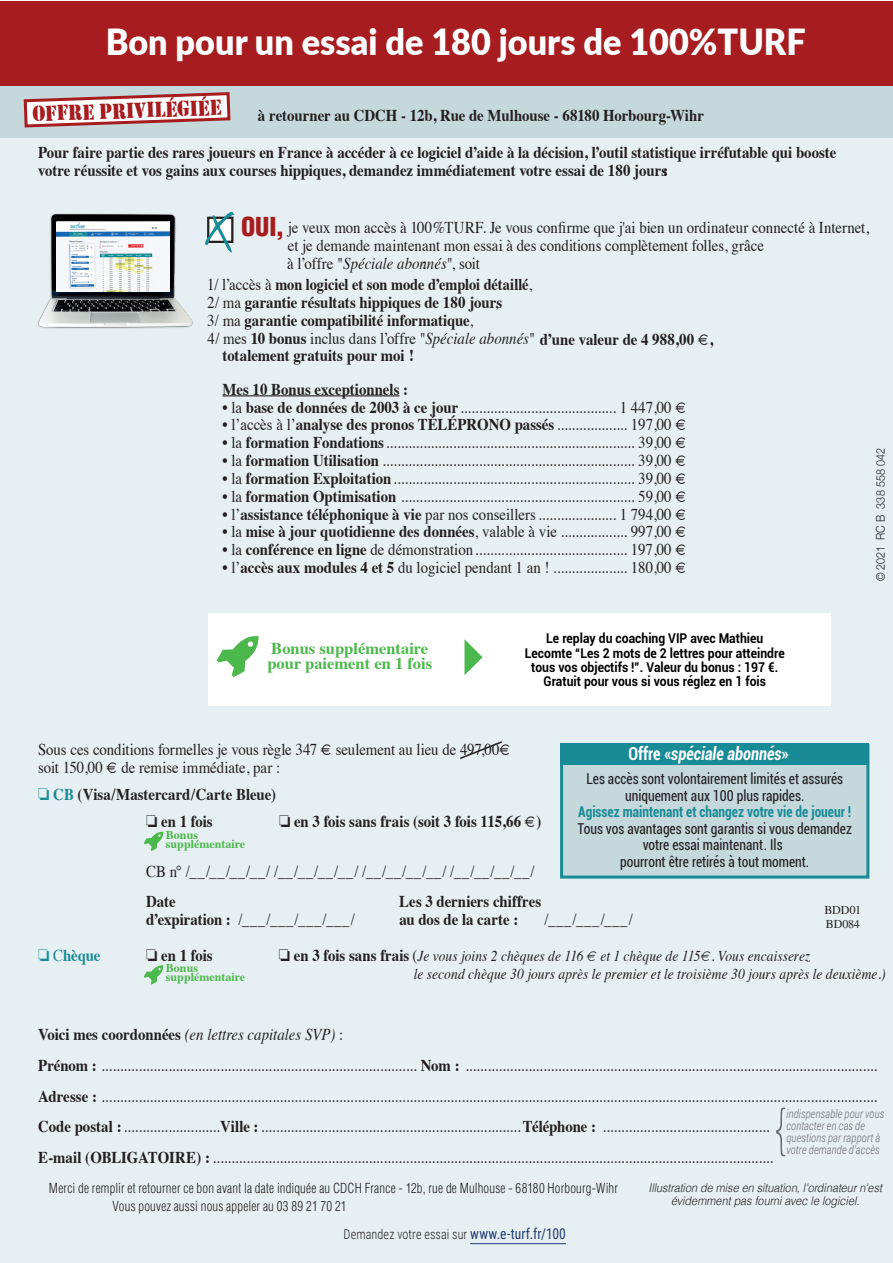
<style>
.page{position:relative;width:893px;height:1263px;background:#fff}
.page>*{position:absolute;margin:0;border:0;box-sizing:border-box;transform-origin:0 0}
.t1{font:900 36px "Lato";color:#fff;scale:.95 1}
.t2{font:22.5px "Stencil";color:#a61c1f;scale:.9 1}
.t3{font:italic 700 condensed 18px "Roboto";color:#fff;scale:.9 1}
.t4{font:16.5px/30.8px "Times";color:#231f20;scale:.9 1}
.t5{font:700 16.5px/18px "Times";color:#231f20;scale:.9 1}
.t6{font:700 16.5px/18.3px "Times";color:#231f20;scale:.87 1}
.t7{font:italic 16.5px "Times";color:#231f20;scale:.9 1}
.t8{font:700 16.5px/15px "Times";color:#4ab84a}
.t9{font:700 16.5px "Times";letter-spacing:-.01em;color:#188b96;scale:.9 1}
.t10{font:condensed 15px/16.5px "Roboto";color:#231f20;text-align:center;scale:.9 1}
.t11{font:italic 15px/18px "Times";color:#231f20;scale:.9 1}
.t12{font:700 condensed 15px "Roboto";color:#188b96;scale:.9 1}
.t13{font:700 13.5px/14.2px "Roboto";color:#000001;text-align:center;scale:.9 1}
.t14{font:300 condensed 13.5px/18px "Helvetica";letter-spacing:.015em;color:#231f20;scale:.95 1}
.t15{font:300 13.5px "Roboto Condensed";letter-spacing:.01em;color:#231f20;scale:.9 1}
.t16{font:italic 300 12px/13.5px "Helvetica";color:#231f20;text-align:center;scale:.9 1}
.t17{font:italic 300 12px/12px "Roboto Condensed";letter-spacing:-.005em;color:#6c6d70;scale:.9 1}
.t18{font:700 12px/9px "Times";color:#4ab84a}
.t19{font:300 12px "Helvetica Neue";color:#231f20;scale:.9 1}
.t20{font:12px/13.5px "Times";letter-spacing:-.01em;color:#231f20}
.s1{font-family:"Helvetica";font-weight:900;font-stretch:condensed;font-size:25.5px;color:#a61c1f}
.s2{font-style:italic}
.s3{font-weight:400}
.s4{font-weight:400;font-style:italic}
.s5{font-weight:700}
.s6{font-style:normal}
.s7{font-weight:700;font-style:normal}
.s8{color:#188b96}
.s9{font-weight:700;font-style:normal;font-size:16.5px}
.s10{font-style:normal;font-size:16.5px}
.s11{font-weight:400;font-size:15px;color:#213b73}
</style>
<div class="page">
<div style="left:0;top:85px;width:893px;height:1178px;background:#e6eff1"></div>
<div style="left:208px;top:614px;width:622px;height:92px;background:#fff"></div>
<hr style="left:470px;top:1243px;width:96px;height:1px;background:#213b73">
<div style="left:0;top:85px;width:893px;height:53px;background:#c5d8dc"></div>
<div style="left:0;top:1px;width:893px;height:85px;background:#a61c1f"></div>
<svg style="left:23px;top:92px;width:208px;height:36px"></svg>
<div style="left:562px;top:745px;width:306px;height:132px;background:#c5d8dc"></div>
<div style="left:560px;top:744px;width:309px;height:134px;border:3px solid #188b96"></div>
<svg style="left:205px;top:211px;width:29px;height:42px"></svg>
<img style="left:37px;top:213px;width:156px;height:116px">
<svg style="left:776px;top:1107px;width:10px;height:49px"></svg>
<div style="left:560px;top:744px;width:308px;height:21px;background:#188b96"></div>
<img style="left:57px;top:222px;width:112px;height:70px">
<hr style="left:222px;top:395px;width:177px;height:1px;background:#231f20">
<svg style="left:460px;top:741px;width:42px;height:18px"></svg>
<svg style="left:217px;top:636px;width:42px;height:41px"></svg>
<svg style="left:144px;top:831px;width:20px;height:20px"></svg>
<svg style="left:144px;top:965px;width:20px;height:19px"></svg>
<svg style="left:464px;top:639px;width:18px;height:36px"></svg>
<h1 class="t1" style="left:106px;top:15px;width:738px">Bon pour un essai de 180 jours de 100%TURF</h1>
<h2 class="t2" style="left:32px;top:101px;width:212px;rotate:-2deg">offre privilÉgiÉe</h2>
<p class="t5" style="left:258px;top:105px;width:497px">à retourner au CDCH - 12b, Rue de Mulhouse - 68180 Horbourg-Wihr</p>
<p class="t5" style="left:38px;top:142px;width:889px">Pour faire partie des rares joueurs en France à accéder à ce logiciel d’aide à la décision, l’outil statistique irréfutable qui booste votre réussite et vos gains aux courses hippiques, demandez immédiatement votre essai de 180 jours :</p>
<p class="t4" style="left:287px;top:217px;width:648px;line-height:18px;text-indent:-46px"><span class="s1">OUI,</span> je veux mon accès à 100%TURF. Je vous confirme que j'ai bien un ordinateur connecté à Internet, et je demande maintenant mon essai à des conditions complètement folles, grâce<br>à l’offre "<span class="s2">Spéciale abonnés</span>", soit</p>
<p class="t4" style="left:422px;top:247px;width:6px">:</p>
<p class="t6" style="left:207px;top:273px;width:583px"><span class="s3">1/ l’accès à</span> mon logiciel et son mode d’emploi détaillé<span class="s3">,<br>2/ ma</span> garantie résultats hippiques de 180 jours<span class="s3">,<br>3/ ma</span> garantie compatibilité informatique<span class="s3">,<br>4/ mes</span> 10 bonus <span class="s3">inclus dans l’offre "</span><span class="s4">Spéciale abonnés</span><span class="s3">"</span> d’une valeur de 4 988,00 €,</p>
<p class="t5" style="left:222px;top:344px;width:215px">totalement gratuits pour moi !</p>
<p class="t5" style="left:222px;top:378px;width:208px">Mes 10 Bonus exceptionnels :</p>
<p class="t4" style="left:222px;top:390px;width:517px">• la <span class="s5">base de données de 2003 à ce jour</span> .......................................... 1 447,00 €</p>
<p class="t4" style="left:222px;top:408px;width:517px">• l’accès à l’<span class="s5">analyse des pronos TÉLÉPRONO passés</span> ................... 197,00 €</p>
<p class="t4" style="left:222px;top:426px;width:517px">• la <span class="s5">formation Fondations</span>................................................................... 39,00 €</p>
<p class="t4" style="left:222px;top:444px;width:517px">• la <span class="s5">formation Utilisation</span> .................................................................... 39,00 €</p>
<p class="t4" style="left:222px;top:461px;width:517px">• la <span class="s5">formation Exploitation</span>................................................................. 39,00 €</p>
<p class="t4" style="left:222px;top:479px;width:517px">• la <span class="s5">formation Optimisation</span> ............................................................... 59,00 €</p>
<p class="t4" style="left:222px;top:497px;width:517px">• l’<span class="s5">assistance téléphonique à vie</span> par nos conseillers ..................... 1 794,00 €</p>
<p class="t5" style="left:222px;top:521px;width:517px"><span class="s3">• la</span> mise à jour quotidienne des données<span class="s3">, valable à vie</span> <span class="s4">..................</span> <span class="s3">997,00 €</span></p>
<p class="t7" style="left:222px;top:535px;width:517px"><span class="s6">• la</span> <span class="s7">conférence en ligne</span> <span class="s6">de démonstration</span>......................................... <span class="s6">197,00 €</span></p>
<p class="t4" style="left:222px;top:551px;width:517px">• l’<span class="s5">accès aux modules 4 et 5</span> du logiciel pendant 1 an ! .................... 180,00 €</p>
<p class="t8" style="left:267px;top:639px;width:166px">Bonus supplémentaire pour paiement en 1 fois</p>
<p class="t13" style="left:525px;top:631px;width:290px">Le replay du coaching VIP avec Mathieu Lecomte “Les 2 mots de 2 lettres pour atteindre tous vos objectifs !”. Valeur du bonus : 197 €.<br>Gratuit pour vous si vous réglez en 1 fois</p>
<p class="t19" style="left:871px;top:581px;width:149px;rotate:-90deg">© 2021 RC B 338 558 042</p>
<p class="t4" style="left:38px;top:739px;width:527px;line-height:18px">Sous ces conditions formelles je vous règle 347 € seulement au lieu de 497,00€ soit 150,00 € de remise immédiate, par :</p>
<p class="t5" style="left:146px;top:780px;width:146px;line-height:26.5px;text-indent:-108px"><span class="s8">❏ CB</span> (Visa/Mastercard/Carte Bleue) ❏ en 1 fois</p>
<p class="t3" style="left:628px;top:741px;width:180px"><span class="s6">Offre «</span>spéciale abonnés<span class="s6">»</span></p>
<p class="t10" style="left:586px;top:770px;width:287px">Les accès sont volontairement limités et assurés uniquement aux 100 plus rapides.</p>
<p class="t12" style="left:578px;top:801px;width:305px">Agissez maintenant et changez votre vie de joueur !</p>
<p class="t10" style="left:578px;top:819px;width:306px">Tous vos avantages sont garantis si vous demandez votre essai maintenant . Ils<br>pourront être retirés à tout moment.</p>
<p class="t5" style="left:279px;top:810px;width:293px">❏ en 3 fois sans frais (soit 3 fois 115,66 €)</p>
<p class="t4" style="left:146px;top:854px;width:433px">CB n° /__/__/__/__/ /__/__/__/__/ /__/__/__/__/ /__/__/__/__/</p>
<p class="t5" style="left:146px;top:891px;width:34px">Date</p>
<p class="t5" style="left:399px;top:891px;width:159px">Les 3 derniers chiffres</p>
<p class="t4" style="left:146px;top:903px;width:233px"><span class="s5">d’expiration :</span> /___/___/___/___/</p>
<p class="t5" style="left:399px;top:909px;width:134px">au dos de la carte :</p>
<p class="t4" style="left:544px;top:903px;width:100px">/___/___/___/</p>
<p class="t18" style="left:166px;top:829px;width:81px">Bonus supplémentaire</p>
<p class="t20" style="left:824px;top:902px;width:38px">BDD01<br>BD084</p>
<p class="t9" style="left:38px;top:940px;width:71px">❏ <span class="s3">C</span>hèque</p>
<p class="t5" style="left:146px;top:945px;width:75px">❏ en 1 fois</p>
<p class="t11" style="left:414px;top:946px;width:526px;text-indent:-135px">❏ <span class="s9">en 3 fois sans frais</span> <span class="s10">(</span>Je vous joins 2 chèques de 116 € et 1 chèque de 115€. Vous encaisserez<br>le second chèque 30 jours après le premier et le troisième 30 jours après le deuxième.)</p>
<p class="t18" style="left:166px;top:962px;width:81px">Bonus supplémentaire</p>
<p class="t4" style="left:38px;top:1018px;width:934px"><span class="s5">Voici mes coordonnées</span> <span class="s2">(en lettres capitales SVP)</span> :<br><span class="s5">Prénom :</span> ..................................................................................... <span class="s5">Nom :</span> ...............................................................................................................<br><span class="s5">Adresse :</span> .................................................................................................................................................................................................................<br><span class="s5">Code postal :</span> ..........................<span class="s5">Ville :</span> ......................................................................<span class="s5">Téléphone :</span> .............................................<br><span class="s5">E-mail (OBLIGATOIRE) :</span> .......................................................................................................................................................</p>
<p class="t14" style="left:113px;top:1179px;width:533px;text-indent:-64px">Merci de remplir et retourner ce bon avant la date indiquée au CDCH France - 12b, rue de Mulhouse - 68180 Horbourg-Wihr<br>Vous pouvez aussi nous appeler au 03 89 21 70 21</p>
<p class="t16" style="left:648px;top:1180px;width:261px">Illustration de mise en situation, l'ordinateur n'est évidemment pas fourni avec le logiciel.</p>
<p class="t17" style="left:786px;top:1107px;width:110px">indispensable pour vous contacter en cas de questions par rapport à votre demande d'accès</p>
<p class="t15" style="left:344px;top:1224px;width:249px">Demandez votre essai sur <span class="s11">www.e-turf.fr/100</span></p>
</div>
